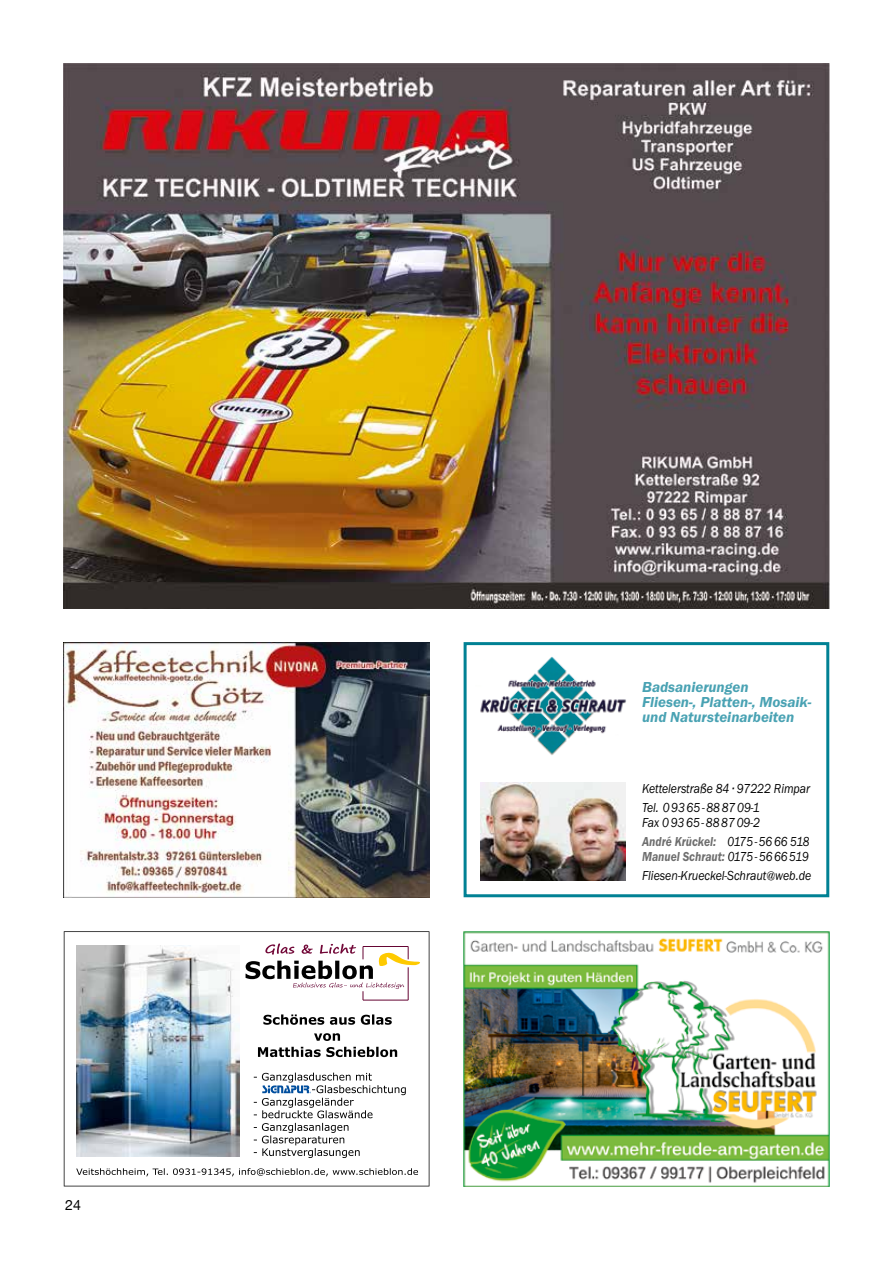
<style>
.page{position:relative;width:893px;height:1263px;background:#fff}
.page>*{position:absolute;margin:0;border:0;box-sizing:border-box;transform-origin:0 0}
.t1{font:italic 600 15px/15px "Franklin Gothic EF";color:#49a2b3}
.t2{font:14.25px "Helvetica Neue";color:#000}
.t3{font:italic 13.5px/19.2px "Franklin Gothic EF";color:#000;scale:.87 1}
.t4{font:italic 13.5px/19.2px "Franklin Gothic EF";color:#000;scale:.85 1}
.s1{font-weight:600;color:#6e6e6e}
</style>
<div class="page">
<img style="left:64px;top:64px;width:765px;height:544px">
<img style="left:64px;top:642px;width:365px;height:255px">
<div style="left:464px;top:642px;width:365px;height:255px;border:3px solid #008194"></div>
<img style="left:480px;top:657px;width:146px;height:98px">
<img style="left:481px;top:782px;width:144px;height:98px">
<svg style="left:64px;top:931px;width:365px;height:255px"></svg>
<svg style="left:76px;top:1168px;width:342px;height:8px"></svg>
<svg style="left:246px;top:943px;width:175px;height:57px"></svg>
<hr style="left:363px;top:1000px;width:45px;height:1px;background:#650433">
<hr style="left:408px;top:967px;width:1px;height:33px;background:#650433">
<svg style="left:263px;top:1014px;width:129px;height:11px"></svg>
<svg style="left:314px;top:1033px;width:26px;height:8px"></svg>
<svg style="left:258px;top:1047px;width:139px;height:10px"></svg>
<svg style="left:254px;top:1072px;width:152px;height:86px"></svg>
<img style="left:76px;top:946px;width:163px;height:210px">
<img style="left:463px;top:931px;width:366px;height:255px">
<p class="t2" style="left:65px;top:1194px;width:17px">24</p>
<p class="t1" style="left:642px;top:679px;width:171px">Badsanierungen<br>Fliesen-, Platten-, Mosaik&shy;und Natursteinarbeiten</p>
<p class="t3" style="left:642px;top:779px;width:194px">Kettelerstraße 84 · 97222 Rimpar<br>Tel. 0 93 65 - 88 87 09-1</p>
<p class="t3" style="left:642px;top:813px;width:194px">Fax 0 93 65 - 88 87 09-2<br><span class="s1">André Krückel:</span> 0175 - 56 66 518</p>
<p class="t4" style="left:642px;top:847px;width:200px"><span class="s1">Manuel Schraut:</span> 0175 - 56 66 519<br>Fliesen-Krueckel-Schraut@web.de</p>
</div>
